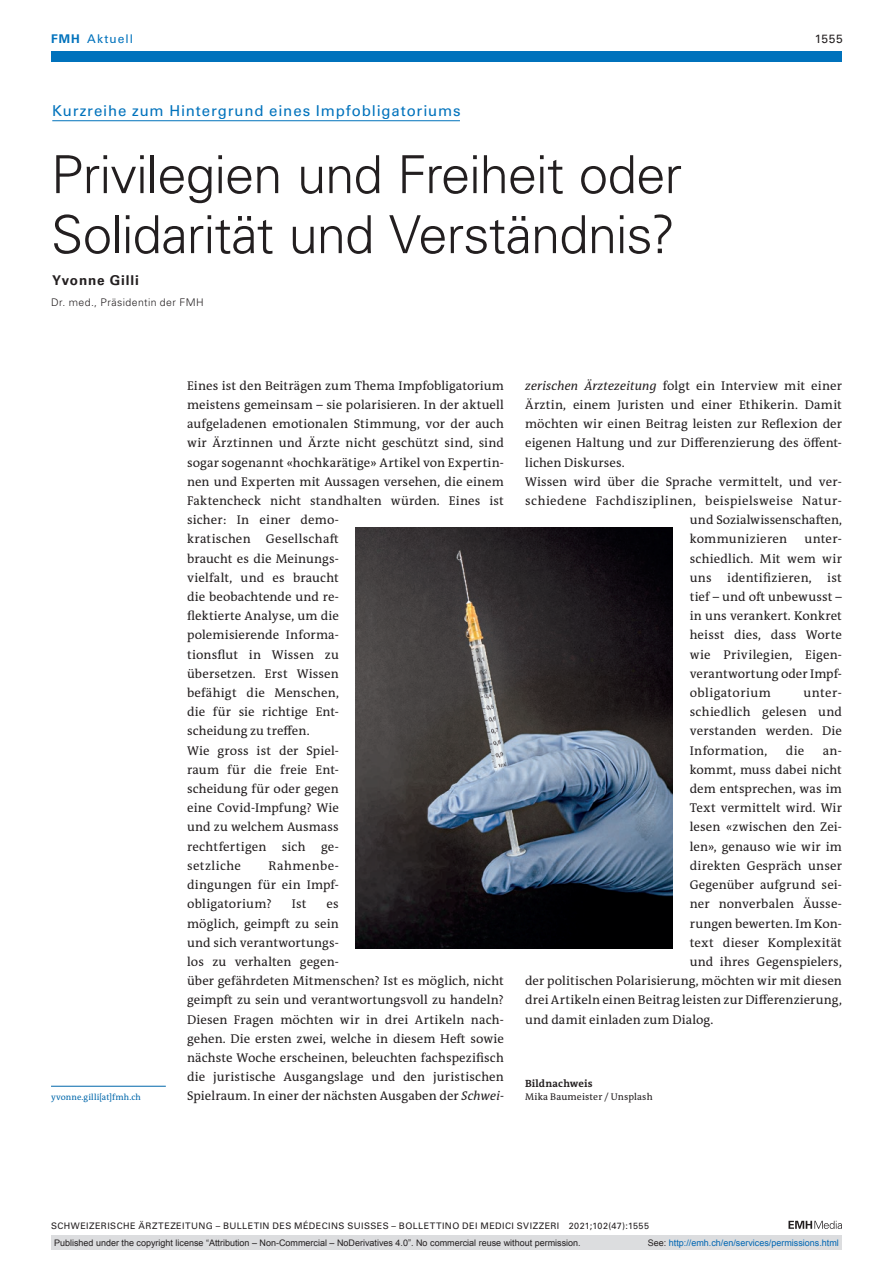
<style>
.page{position:relative;width:893px;height:1263px;background:#fff}
.page>*{position:absolute;margin:0;border:0;box-sizing:border-box;transform-origin:0 0}
.article-title{font:300 52.5px/60px "Univers LT Std";letter-spacing:-.015em;color:#231f20}
.pre-heading{font:15px "Univers LT Std";letter-spacing:.055em;color:#0072bc}
.author-notes{font:700 13.5px "Univers LT Std";letter-spacing:.065em;color:#231f20}
.section-pn{font:12.75px/19.2px "The Antiqua B W5 Plain";letter-spacing:.01em;color:#231f20;text-align:justify}
.section-pn-2{font:12.75px "The Antiqua B W5 Plain";letter-spacing:.035em;color:#231f20}
.ressort{font:12px "Univers LT Std";letter-spacing:.085em;color:#0072bc}
.ressort-2{font:12px "Univers LT Std";color:#231f20}
.aff{font:300 10.5px "Univers LT Std";letter-spacing:.04em;color:#231f20}
.an-credits-title{font:700 10.5px "The Antiqua B W7";letter-spacing:.015em;color:#231f20}
.an-credits{font:9.75px "The Antiqua B W5 Plain";letter-spacing:.015em;color:#231f20}
.t1{font:9px "Arial";color:#231f20}
.fusszeile{font:9px "Univers LT Std";letter-spacing:.05em;color:#231f20}
.t2{font:9px "Arial";color:#0066b3}
.author-address{font:8.7px "The Antiqua B W5 Plain";letter-spacing:.02em;color:#0067aa}
.s1{font-weight:700}
.s2{font-style:italic}
.s3{color:#231f20}
</style>
<div class="page">
<svg style="left:788px;top:1221px;width:54px;height:8px"></svg>
<div style="left:51px;top:51px;width:791px;height:11px;background:#0072bc"></div>
<hr style="left:52px;top:120px;width:408px;height:1px;background:#0072bc">
<hr style="left:51px;top:1086px;width:115px;height:1px;background:#0067aa">
<img style="left:356px;top:528px;width:317px;height:421px">
<div style="left:51px;top:1235px;width:791px;height:15px;background:#dcdddf"></div>
<p class="ressort" style="left:51px;top:31px;width:84px"><span class="s1">FMH</span> Aktuell</p>
<p class="ressort-2" style="left:815px;top:31px;width:29px">1555</p>
<p class="pre-heading" style="left:52px;top:102px;width:410px">Kurzreihe zum Hintergrund eines Impfobligatoriums</p>
<p class="article-title" style="left:51px;top:145px;width:632px">Privilegien und Freiheit oder<br>Solidarität und Verständnis?</p>
<p class="author-notes" style="left:52px;top:272px;width:88px">Yvonne Gilli</p>
<p class="aff" style="left:51px;top:296px;width:154px">Dr. med., Präsidentin der FMH</p>
<p class="section-pn" style="left:525px;top:376px;width:318px"><span class="s2">zerischen Ärztezeitung</span> folgt ein Interview mit einer Ärztin, einem Juristen und einer Ethikerin. Damit möchten wir einen Beitrag leisten zur Reflexion der eigenen Haltung und zur Differenzierung des öffent&shy;lichen Diskurses.</p>
<p class="section-pn" style="left:525px;top:472px;width:318px">Wissen wird über die Sprache vermittelt, und ver-</p>
<p class="section-pn-2" style="left:525px;top:492px;width:317px">schiedene Fachdisziplinen, beispielsweise Natur-</p>
<p class="section-pn" style="left:690px;top:510px;width:154px">und Sozialwissenschaften,</p>
<p class="section-pn" style="left:690px;top:530px;width:99px">kommunizieren</p>
<p class="section-pn" style="left:187px;top:376px;width:318px;text-align:left">Eines ist den Beiträgen zum Thema Impfobligatorium meistens gemeinsam – sie polarisieren. In der aktuell aufgeladenen emotionalen Stimmung, vor der auch wir Ärztinnen und Ärzte nicht geschützt sind, sind sogar sogenannt «hochkarätige» Artikel von Expertin&shy;nen und Experten mit Aussagen versehen, die einem Faktencheck nicht standhalten würden. Eines ist sicher: In einer demo-<br>kratischen Gesellschaft<br>braucht es die Meinungs-<br>vielfalt, und es braucht<br>die beobachtende und re-<br>flektierte Analyse, um die<br>polemisierende Informa-<br>tionsflut in Wissen zu<br>übersetzen. Erst Wissen<br>befähigt die Menschen,<br>die für sie richtige Ent-<br>scheidung zu treffen.</p>
<p class="section-pn" style="left:187px;top:741px;width:153px">Wie gross ist der Spiel&shy;raum für die freie Ent&shy;scheidung für oder gegen eine Covid-Impfung? Wie und zu welchem Ausmass rechtfertigen sich ge&shy;setzliche</p>
<p class="section-pn" style="left:690px;top:530px;width:154px;text-indent:115px">unter&shy;schiedlich. Mit wem wir uns identifizieren, ist tief – und oft unbewusst – in uns verankert. Konkret heisst dies, dass Worte wie Privilegien, Eigen&shy;verantwortung oder Impf&shy;obligatorium</p>
<p class="section-pn" style="left:690px;top:683px;width:154px;text-indent:114px">unter&shy;schiedlich gelesen und verstanden werden. Die Information,</p>
<p class="section-pn" style="left:786px;top:741px;width:20px">die</p>
<p class="section-pn" style="left:823px;top:741px;width:21px">an-</p>
<p class="section-pn" style="left:690px;top:760px;width:154px">kommt, muss dabei nicht</p>
<p class="section-pn" style="left:690px;top:779px;width:154px">dem entsprechen, was im</p>
<p class="section-pn" style="left:690px;top:798px;width:154px">Text vermittelt wird. Wir</p>
<p class="section-pn" style="left:690px;top:818px;width:154px">lesen «zwischen den Zei-</p>
<p class="section-pn" style="left:690px;top:837px;width:154px">len», genauso wie wir im</p>
<p class="section-pn" style="left:690px;top:856px;width:154px">direkten Gespräch unser</p>
<p class="section-pn" style="left:690px;top:875px;width:154px">Gegenüber aufgrund sei-</p>
<p class="section-pn" style="left:690px;top:894px;width:154px">ner nonverbalen Äusse-</p>
<p class="section-pn" style="left:690px;top:914px;width:154px">rungen bewerten. Im Kon-</p>
<p class="section-pn" style="left:690px;top:933px;width:154px">text dieser Komplexität</p>
<p class="section-pn" style="left:690px;top:952px;width:154px">und ihres Gegenspielers,</p>
<p class="section-pn" style="left:525px;top:971px;width:318px">der politischen Polarisierung, möchten wir mit diesen</p>
<p class="section-pn" style="left:525px;top:990px;width:318px">drei Artikeln einen Beitrag leisten zur Differenzierung,</p>
<p class="section-pn" style="left:525px;top:1010px;width:190px">und damit einladen zum Dialog.</p>
<p class="section-pn" style="left:187px;top:856px;width:153px;text-indent:82px">Rahmenbe&shy;dingungen für ein Impf&shy;obligatorium?</p>
<p class="section-pn" style="left:292px;top:894px;width:16px">Ist</p>
<p class="section-pn" style="left:187px;top:894px;width:318px;text-align:left;text-indent:139px">es<br>möglich, geimpft zu sein<br>und sich verantwortungs-<br>los zu verhalten gegen-<br>über gefährdeten Mitmenschen? Ist es möglich, nicht geimpft zu sein und verantwortungsvoll zu handeln?<br>Diesen Fragen möchten wir in drei Artikeln nach&shy;gehen. Die ersten zwei, welche in diesem Heft sowie nächste Woche erscheinen, beleuchten fachspezifisch die juristische Ausgangslage und den juristischen Spielraum. In einer der nächsten Ausgaben der <span class="s2">Schwei-</span></p>
<p class="an-credits-title" style="left:525px;top:1076px;width:69px">Bildnachweis</p>
<p class="author-address" style="left:51px;top:1092px;width:91px">yvonne.gilli[at]fmh.ch</p>
<p class="an-credits" style="left:525px;top:1091px;width:129px">Mika Baumeister / Unsplash</p>
<p class="fusszeile" style="left:51px;top:1220px;width:600px">SCHWEIZERISCHE ÄRZTEZEITUNG – BULLETIN DES MÉDECINS SUISSES – BOLLETTINO DEI MEDICI SVIZZERI 2021;102(47):1555</p>
<p class="t1" style="left:54px;top:1237px;width:528px">Published under the copyright license “Attribution – Non-Commercial – NoDerivatives 4.0”. No commercial reuse without permission.</p>
<p class="t2" style="left:648px;top:1237px;width:193px"><span class="s3">See:</span> http://emh.ch/en/services/permissions.html</p>
</div>
